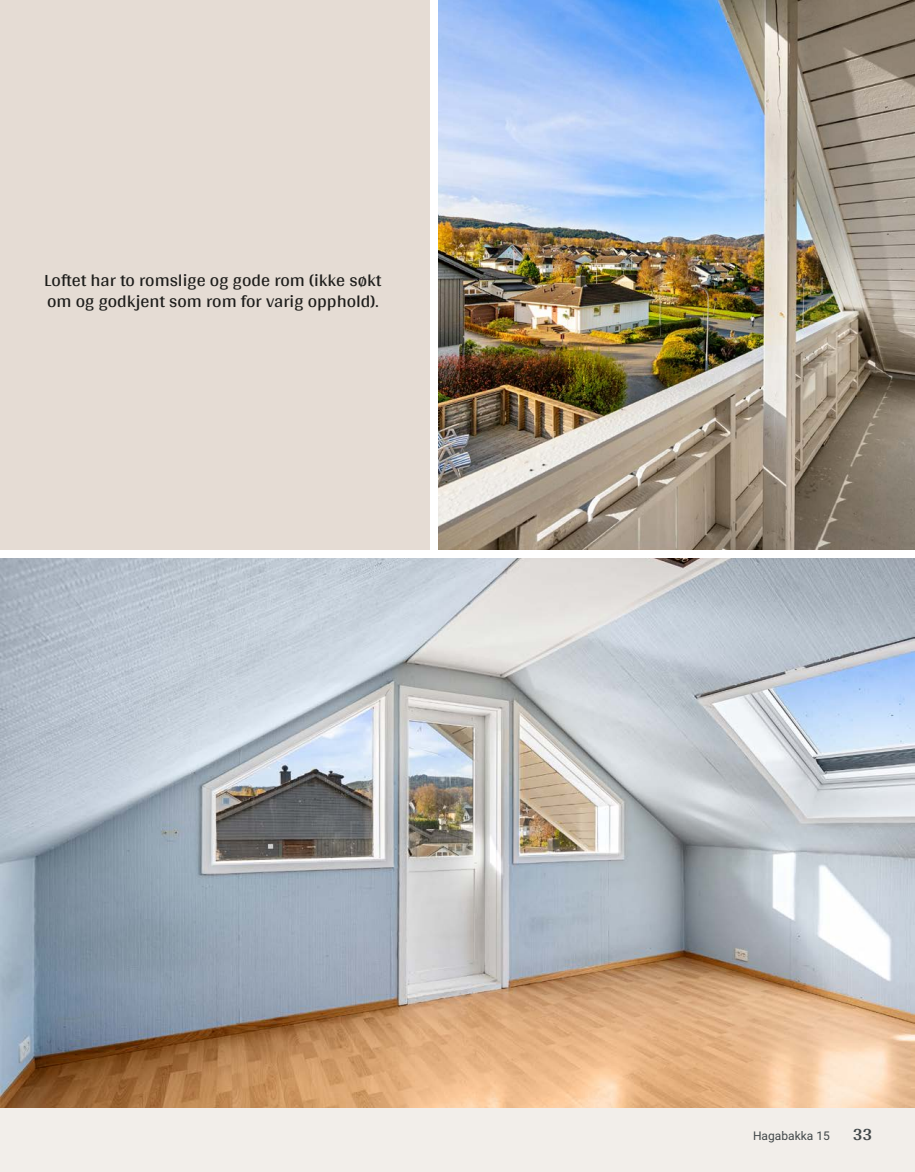
<style>
.page{position:relative;width:915px;height:1172px;background:#fff}
.page>*{position:absolute;margin:0;border:0;box-sizing:border-box;transform-origin:0 0}
.t1{font:18px/21px "Arya";color:#1d1d1b}
.t2{font:700 18px "Arya";color:#414749}
.t3{font:12px "Roboto Vitec";color:#414749}
</style>
<div class="page">
<img style="left:0;top:558px;width:914px;height:550px">
<img style="left:438px;top:0;width:476px;height:550px">
<div style="left:0;top:1108px;width:914px;height:64px;background:#f2eeea"></div>
<div style="left:0;top:0;width:429px;height:550px;background:#e5dcd4"></div>
<p class="t1" style="left:44px;top:269px;width:338px">Loftet har to romslige og gode rom (ikke søkt om og godkjent som rom for varig opphold).</p>
<p class="t3" style="left:752px;top:1127px;width:78px">Hagabakka 15</p>
<p class="t2" style="left:852px;top:1123px;width:21px">33</p>
</div>
